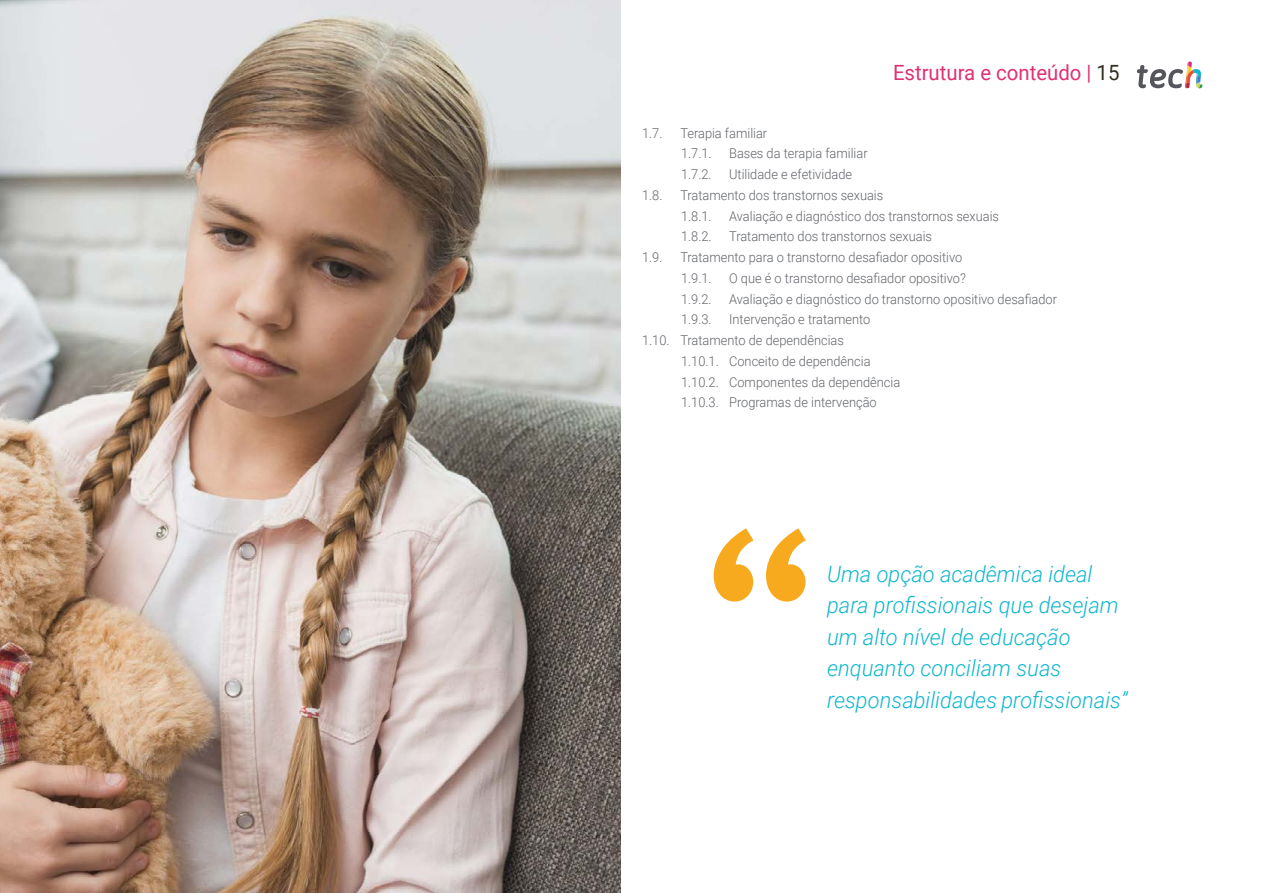
<style>
.page{position:relative;width:1263px;height:893px;background:#fff}
.page>*{position:absolute;margin:0;border:0;box-sizing:border-box;transform-origin:0 0}
.t1{font:italic 300 22.5px/31.5px "Roboto";color:#0fb6cf}
.t2{font:21px "Roboto";color:#df3174}
.t3{font:300 13.5px/20.7px "Roboto";color:#61646a;scale:.95 1}
.s1{color:#312e20}
</style>
<div class="page">
<img style="left:0;top:0;width:621px;height:893px">
<svg style="left:714px;top:528px;width:92px;height:74px"></svg>
<svg style="left:1137px;top:62px;width:65px;height:27px"></svg>
<p class="t3" style="left:642px;top:122px;width:23px">1.7.</p>
<p class="t3" style="left:680px;top:122px;width:93px">Terapia familiar<br>1.7.1.</p>
<p class="t3" style="left:729px;top:143px;width:147px">Bases da terapia familiar</p>
<p class="t3" style="left:681px;top:164px;width:34px">1.7.2.</p>
<p class="t3" style="left:729px;top:164px;width:131px">Utilidade e efetividade</p>
<h2 class="t2" style="left:893px;top:57px;width:228px">Estrutura e conteúdo | <span class="s1">15</span></h2>
<p class="t3" style="left:642px;top:184px;width:23px">1.8.</p>
<p class="t3" style="left:680px;top:184px;width:215px">Tratamento dos transtornos sexuais<br>1.8.1.</p>
<p class="t3" style="left:729px;top:205px;width:286px">Avaliação e diagnóstico dos transtornos sexuais</p>
<p class="t3" style="left:681px;top:226px;width:34px">1.8.2.</p>
<p class="t3" style="left:729px;top:226px;width:215px">Tratamento dos transtornos sexuais</p>
<p class="t3" style="left:642px;top:247px;width:23px">1.9.</p>
<p class="t3" style="left:680px;top:247px;width:298px">Tratamento para o transtorno desafiador opositivo<br>1.9.1.</p>
<p class="t3" style="left:729px;top:267px;width:251px">O que é o transtorno desafiador opositivo?</p>
<p class="t3" style="left:681px;top:288px;width:34px">1.9.2.</p>
<p class="t3" style="left:729px;top:288px;width:347px">Avaliação e diagnóstico do transtorno opositivo desafiador</p>
<p class="t3" style="left:681px;top:309px;width:34px">1.9.3.</p>
<p class="t3" style="left:642px;top:309px;width:242px;text-indent:87px">Intervenção e tratamento<br>1.10. Tratamento de dependências</p>
<p class="t3" style="left:681px;top:350px;width:232px">1.10.1. Conceito de dependência<br>1.10.2. Componentes da dependência<br>1.10.3. Programas de intervenção</p>
<h1 class="t1" style="left:827px;top:557px;width:302px">Uma opção acadêmica ideal para profissionais que desejam um alto nível de educação enquanto conciliam suas responsabilidades profissionais”</h1>
</div>
